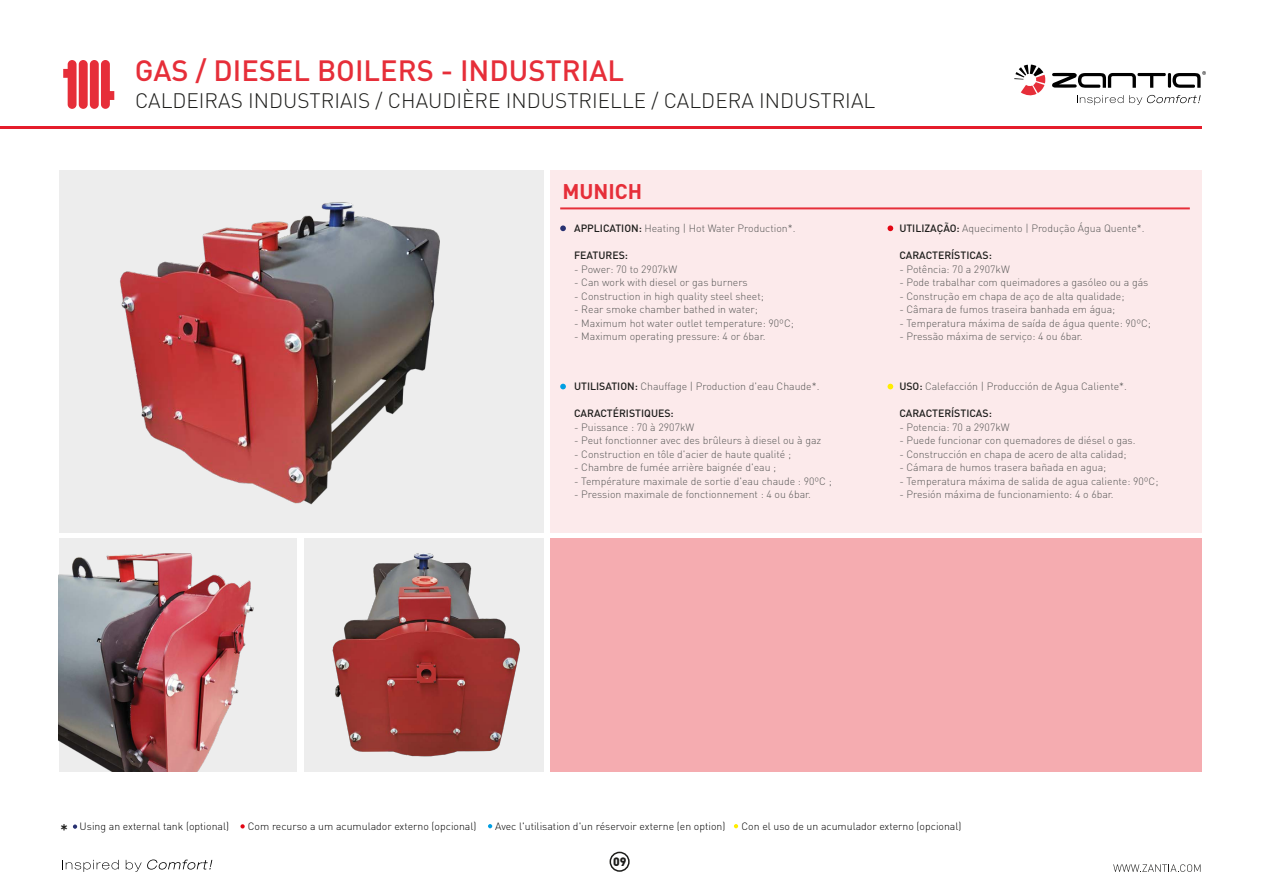
<style>
.page{position:relative;width:1263px;height:893px;background:#fff}
.page>*{position:absolute;margin:0;border:0;box-sizing:border-box;transform-origin:0 0}
.t1{font:500 28.95px "DIN";color:#e62e39}
.t2{font:700 21px "DIN";color:#e62e39}
.t3{font:300 20.7px "DIN";color:#1d1d1b}
.t4{font:500 16.5px "DIN";color:#1d1d1b}
.t5{font:900 12px "DIN";color:#1d1d1b}
.t6{font:300 10.5px "DIN";color:#575756}
.t7{font:300 10.5px "DIN";color:#000}
.t8{font:500 10.5px "DIN";color:#1d1d1b}
.s1{font-weight:500;color:#1d1d1b}
</style>
<div class="page">
<div style="left:59px;top:170px;width:485px;height:362px;background:#ededed"></div>
<div style="left:59px;top:538px;width:238px;height:234px;background:#ededed"></div>
<div style="left:304px;top:538px;width:240px;height:234px;background:#ededed"></div>
<div style="left:550px;top:170px;width:651px;height:362px;background:#fceaeb"></div>
<img style="left:59px;top:553px;width:195px;height:219px">
<img style="left:332px;top:553px;width:188px;height:204px">
<svg style="left:560px;top:225px;width:6px;height:6px"></svg>
<svg style="left:887px;top:225px;width:6px;height:6px"></svg>
<svg style="left:560px;top:384px;width:6px;height:5px"></svg>
<svg style="left:887px;top:384px;width:6px;height:5px"></svg>
<hr style="left:560px;top:207px;width:630px;height:2px;background:#e62e39">
<img style="left:120px;top:202px;width:320px;height:303px">
<hr style="left:0;top:126px;width:1201px;height:3px;background:#e51c2b">
<svg style="left:62px;top:860px;width:57px;height:12px"></svg>
<svg style="left:126px;top:859px;width:86px;height:13px"></svg>
<svg style="left:1113px;top:864px;width:87px;height:8px"></svg>
<div style="left:609px;top:852px;width:21px;height:20px;border:2px solid #1d1d1b;border-radius:50%"></div>
<svg style="left:1172px;top:71px;width:34px;height:17px"></svg>
<hr style="left:1168px;top:73px;width:3px;height:15px;background:#000;border-radius:2px">
<hr style="left:1137px;top:73px;width:29px;height:3px;background:#000;border-radius:2px">
<svg style="left:1014px;top:65px;width:31px;height:31px"></svg>
<svg style="left:1052px;top:73px;width:84px;height:15px"></svg>
<svg style="left:1077px;top:95px;width:46px;height:10px"></svg>
<svg style="left:1129px;top:95px;width:71px;height:10px"></svg>
<div style="left:79px;top:60px;width:9px;height:49px;background:#e62e39;border-radius:4px"></div>
<div style="left:90px;top:60px;width:9px;height:49px;background:#e62e39;border-radius:4px"></div>
<div style="left:68px;top:60px;width:9px;height:49px;background:#e62e39;border-radius:4px"></div>
<div style="left:101px;top:60px;width:9px;height:49px;background:#e62e39;border-radius:4px"></div>
<div style="left:550px;top:538px;width:651px;height:234px;background:#f5acb0"></div>
<svg style="left:73px;top:824px;width:4px;height:5px"></svg>
<svg style="left:240px;top:824px;width:5px;height:4px"></svg>
<svg style="left:488px;top:824px;width:4px;height:4px"></svg>
<svg style="left:734px;top:824px;width:4px;height:4px"></svg>
<h1 class="t1" style="left:135px;top:52px;width:491px">GAS / DIESEL BOILERS - INDUSTRIAL</h1>
<h3 class="t3" style="left:135px;top:87px;width:742px">CALDEIRAS INDUSTRIAIS / CHAUDIÈRE INDUSTRIELLE / CALDERA INDUSTRIAL</h3>
<h2 class="t2" style="left:562px;top:177px;width:81px">MUNICH</h2>
<p class="t6" style="left:574px;top:222px;width:223px"><span class="s1">APPLICATION:</span> Heating | Hot Water Production*.</p>
<p class="t8" style="left:574px;top:249px;width:55px">FEATURES:</p>
<p class="t6" style="left:574px;top:262px;width:105px">- Power: 70 to 2907kW</p>
<p class="t6" style="left:574px;top:276px;width:175px">- Can work with diesel or gas burners</p>
<p class="t6" style="left:574px;top:289px;width:191px">- Construction in high quality steel sheet;</p>
<p class="t6" style="left:574px;top:303px;width:185px">- Rear smoke chamber bathed in water;</p>
<p class="t6" style="left:574px;top:316px;width:221px">- Maximum hot water outlet temperature: 90ºC;</p>
<p class="t6" style="left:574px;top:330px;width:193px">- Maximum operating pressure: 4 or 6bar.</p>
<p class="t6" style="left:574px;top:380px;width:247px"><span class="s1">UTILISATION:</span> Chauffage | Production d'eau Chaude*.</p>
<p class="t8" style="left:574px;top:407px;width:101px">CARACTÉRISTIQUES:</p>
<p class="t6" style="left:574px;top:421px;width:122px">- Puissance : 70 à 2907kW</p>
<p class="t6" style="left:574px;top:434px;width:249px">- Peut fonctionner avec des brûleurs à diesel ou à gaz</p>
<p class="t6" style="left:574px;top:448px;width:218px">- Construction en tôle d'acier de haute qualité ;</p>
<p class="t6" style="left:574px;top:461px;width:204px">- Chambre de fumée arrière baignée d'eau ;</p>
<p class="t6" style="left:574px;top:475px;width:259px">- Température maximale de sortie d'eau chaude : 90ºC ;</p>
<p class="t6" style="left:574px;top:488px;width:238px">- Pression maximale de fonctionnement : 4 ou 6bar.</p>
<p class="t6" style="left:899px;top:222px;width:247px"><span class="s1">UTILIZAÇÃO:</span> Aquecimento | Produção Água Quente*.</p>
<p class="t8" style="left:899px;top:249px;width:94px">CARACTERÍSTICAS:</p>
<p class="t6" style="left:899px;top:262px;width:112px">- Potência: 70 a 2907kW</p>
<p class="t6" style="left:899px;top:276px;width:251px">- Pode trabalhar com queimadores a gasóleo ou a gás</p>
<p class="t6" style="left:899px;top:289px;width:227px">- Construção em chapa de aço de alta qualidade;</p>
<p class="t6" style="left:899px;top:303px;width:217px">- Câmara de fumos traseira banhada em água;</p>
<p class="t6" style="left:899px;top:316px;width:253px">- Temperatura máxima de saída de água quente: 90ºC;</p>
<p class="t6" style="left:899px;top:330px;width:185px">- Pressão máxima de serviço: 4 ou 6bar.</p>
<p class="t6" style="left:899px;top:380px;width:229px"><span class="s1">USO:</span> Calefacción | Producción de Agua Caliente*.</p>
<p class="t8" style="left:899px;top:407px;width:94px">CARACTERÍSTICAS:</p>
<p class="t6" style="left:899px;top:421px;width:112px">- Potencia: 70 a 2907kW</p>
<p class="t6" style="left:899px;top:434px;width:238px">- Puede funcionar con quemadores de diésel o gas.</p>
<p class="t6" style="left:899px;top:448px;width:229px">- Construcción en chapa de acero de alta calidad;</p>
<p class="t6" style="left:899px;top:461px;width:208px">- Cámara de humos trasera bañada en agua;</p>
<p class="t6" style="left:899px;top:475px;width:261px">- Temperatura máxima de salida de agua caliente: 90ºC;</p>
<p class="t6" style="left:899px;top:488px;width:216px">- Presión máxima de funcionamiento: 4 o 6bar.</p>
<h3 class="t4" style="left:60px;top:819px;width:10px">*</h3>
<p class="t7" style="left:80px;top:820px;width:151px">Using an external tank (optional)</p>
<p class="t7" style="left:248px;top:820px;width:230px">Com recurso a um acumulador externo (opcional)</p>
<p class="t7" style="left:495px;top:820px;width:232px">Avec l'utilisation d'un réservoir externe (en option)</p>
<p class="t7" style="left:741px;top:820px;width:221px">Con el uso de un acumulador externo (opcional)</p>
<p class="t5" style="left:613px;top:854px;width:15px">09</p>
</div>
